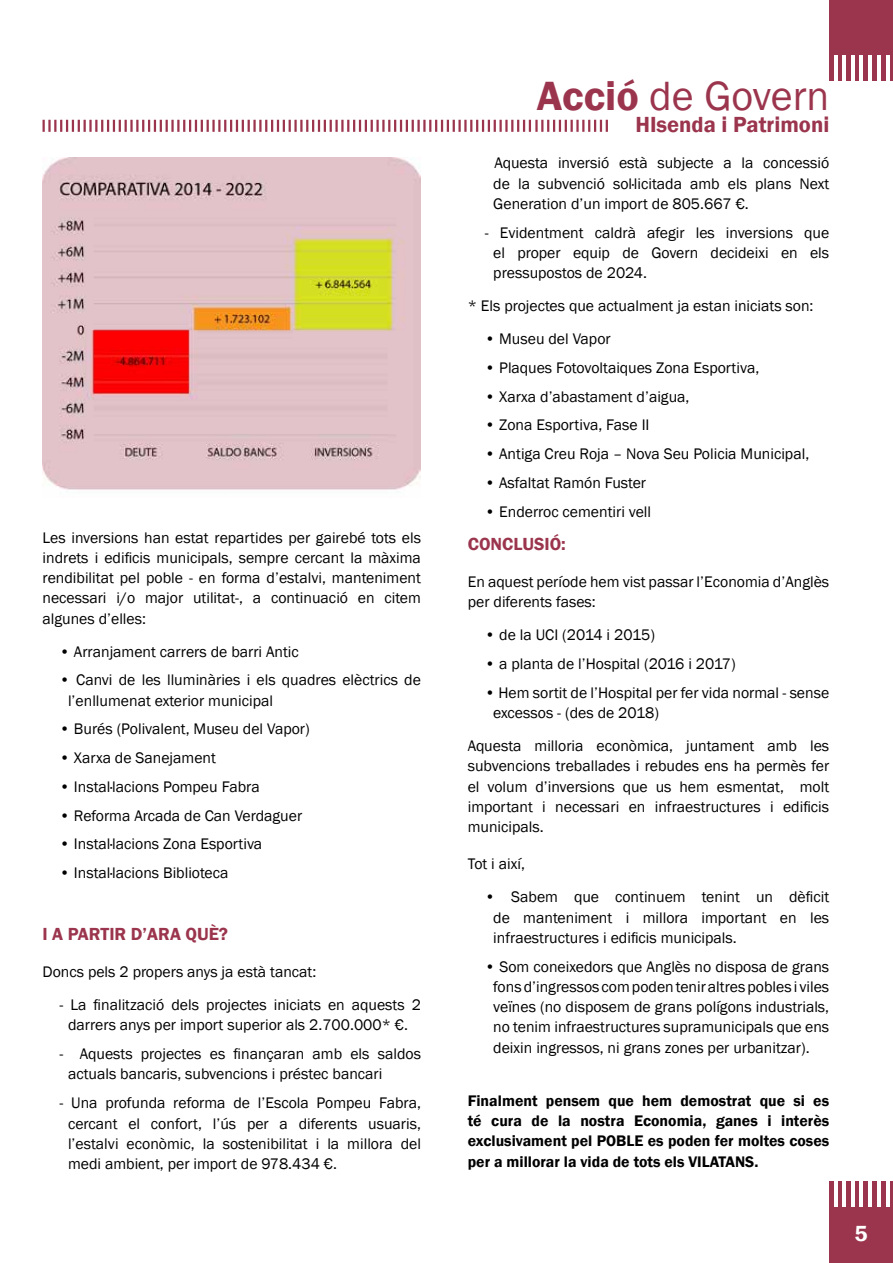
<style>
.page{position:relative;width:893px;height:1263px;background:#fff}
.page>*{position:absolute;margin:0;border:0;box-sizing:border-box;transform-origin:0 0}
.t1{font:42px "Franklin Gothic";color:#9b354d}
.t2{font:600 22.5px "Franklin Gothic";color:#9b354d}
.t3{font:600 22.5px "Franklin Gothic";color:#fff}
.t4{font:600 18px "Franklin Gothic";color:#9b354d}
.t5{font:15.75px/20.2px "Franklin Gothic";color:#000;text-align:justify}
.t6{font:600 15.75px/20.2px "Franklin Gothic";color:#000;text-align:justify}
.s1{font-weight:600}
</style>
<div class="page">
<div style="left:829px;top:1181px;width:64px;height:82px;background:#9b354d"></div>
<hr style="left:834px;top:1181px;width:4px;height:26px;background:#fff">
<hr style="left:842px;top:1181px;width:4px;height:26px;background:#fff">
<hr style="left:851px;top:1181px;width:4px;height:26px;background:#fff">
<hr style="left:859px;top:1181px;width:4px;height:26px;background:#fff">
<hr style="left:868px;top:1181px;width:4px;height:26px;background:#fff">
<hr style="left:877px;top:1181px;width:4px;height:26px;background:#fff">
<hr style="left:886px;top:1181px;width:4px;height:26px;background:#fff">
<div style="left:829px;top:0;width:64px;height:81px;background:#9b354d"></div>
<hr style="left:834px;top:55px;width:4px;height:26px;background:#fff">
<hr style="left:842px;top:55px;width:4px;height:26px;background:#fff">
<hr style="left:851px;top:55px;width:4px;height:26px;background:#fff">
<hr style="left:859px;top:55px;width:4px;height:26px;background:#fff">
<hr style="left:868px;top:55px;width:4px;height:26px;background:#fff">
<hr style="left:877px;top:55px;width:4px;height:26px;background:#fff">
<hr style="left:886px;top:55px;width:4px;height:26px;background:#fff">
<svg style="left:43px;top:120px;width:565px;height:12px"></svg>
<img style="left:43px;top:157px;width:378px;height:333px">
<p class="t5" style="left:43px;top:527px;width:380px">Les inversions han estat repartides per gairebé tots els indrets i edificis municipals, sempre cercant la màxima rendibilitat pel poble - en forma d’estalvi, manteniment necessari i/o major utilitat-, a continuació en citem algunes d’elles:</p>
<p class="t5" style="left:60px;top:642px;width:241px">• Arranjament carrers de barri Antic</p>
<p class="t5" style="left:68px;top:670px;width:354px;text-indent:-9px">• Canvi de les lluminàries i els quadres elèctrics de l’enllumenat exterior municipal</p>
<p class="t5" style="left:60px;top:719px;width:252px">• Burés (Polivalent, Museu del Vapor)</p>
<p class="t5" style="left:60px;top:748px;width:158px">• Xarxa de Sanejament</p>
<p class="t5" style="left:60px;top:777px;width:202px">• Instal·lacions Pompeu Fabra</p>
<p class="t5" style="left:60px;top:806px;width:244px">• Reforma Arcada de Can Verdaguer</p>
<p class="t5" style="left:60px;top:834px;width:204px">• Instal·lacions Zona Esportiva</p>
<p class="t5" style="left:60px;top:863px;width:170px">• Instal·lacions Biblioteca</p>
<p class="t4" style="left:43px;top:923px;width:187px">I A PARTIR D’ARA QUÈ?</p>
<p class="t5" style="left:43px;top:962px;width:275px">Doncs pels 2 propers anys ja està tancat:</p>
<p class="t5" style="left:60px;top:995px;width:363px;text-align:center">- La finalització dels projectes iniciats en aquests 2 darrers anys per import superior als 2.700.000* €.</p>
<p class="t5" style="left:68px;top:1044px;width:354px;text-indent:-9px">- Aquests projectes es finançaran amb els saldos actuals bancaris, subvencions i préstec bancari</p>
<p class="t5" style="left:68px;top:1093px;width:354px;text-indent:-9px">- Una profunda reforma de l’Escola Pompeu Fabra, cercant el confort, l’ús per a diferents usuaris, l’estalvi econòmic, la sostenibilitat i la millora del medi ambient, per import de 978.434 €.</p>
<h1 class="t1" style="left:537px;top:70px;width:294px"><span class="s1">Acció</span> de Govern</h1>
<h2 class="t2" style="left:635px;top:110px;width:195px">HIsenda i Patrimoni</h2>
<p class="t5" style="left:493px;top:153px;width:337px">Aquesta inversió està subjecte a la concessió de la subvenció sol·licitada amb els plans Next Generation d’un import de 805.667 €.</p>
<p class="t5" style="left:493px;top:223px;width:337px;text-indent:-9px">- Evidentment caldrà afegir les inversions que el proper equip de Govern decideixi en els pressupostos de 2024.</p>
<p class="t5" style="left:468px;top:296px;width:347px">* Els projectes que actualment ja estan iniciats son:</p>
<p class="t5" style="left:485px;top:329px;width:127px">• Museu del Vapor</p>
<p class="t5" style="left:485px;top:358px;width:276px">• Plaques Fotovoltaiques Zona Esportiva,</p>
<p class="t5" style="left:485px;top:387px;width:206px">• Xarxa d’abastament d’aigua,</p>
<p class="t5" style="left:485px;top:415px;width:166px">• Zona Esportiva, Fase II</p>
<p class="t5" style="left:485px;top:444px;width:326px">• Antiga Creu Roja – Nova Seu Policia Municipal,</p>
<p class="t5" style="left:485px;top:473px;width:163px">• Asfaltat Ramón Fuster</p>
<p class="t5" style="left:485px;top:502px;width:168px">• Enderroc cementiri vell</p>
<p class="t4" style="left:468px;top:533px;width:100px">CONCLUSIÓ:</p>
<p class="t5" style="left:468px;top:572px;width:363px">En aquest període hem vist passar l’Economia d’Anglès per diferents fases:</p>
<p class="t5" style="left:485px;top:625px;width:172px">• de la UCI (2014 i 2015)</p>
<p class="t5" style="left:485px;top:654px;width:253px">• a planta de l’Hospital (2016 i 2017)</p>
<p class="t5" style="left:493px;top:683px;width:337px;text-indent:-9px">• Hem sortit de l’Hospital per fer vida normal - sense excessos - (des de 2018)</p>
<p class="t5" style="left:468px;top:736px;width:363px">Aquesta milloria econòmica, juntament amb les subvencions treballades i rebudes ens ha permès fer el volum d’inversions que us hem esmentat, molt important i necessari en infraestructures i edificis municipals.</p>
<p class="t5" style="left:468px;top:854px;width:59px">Tot i així,</p>
<p class="t5" style="left:493px;top:887px;width:337px;text-indent:-9px">• Sabem que continuem tenint un dèficit de manteniment i millora important en les infraestructures i edificis municipals.</p>
<p class="t5" style="left:493px;top:956px;width:337px;text-indent:-9px">• Som coneixedors que Anglès no disposa de grans fons d’ingressos com poden tenir altres pobles i viles veïnes (no disposem de grans polígons industrials, no tenim infraestructures supramunicipals que ens deixin ingressos, ni grans zones per urbanitzar).</p>
<p class="t6" style="left:468px;top:1091px;width:363px">Finalment pensem que hem demostrat que si es té cura de la nostra Economia, ganes i interès exclusivament pel POBLE es poden fer moltes coses per a millorar la vida de tots els VILATANS.</p>
<h2 class="t3" style="left:854px;top:1220px;width:15px">5</h2>
</div>
